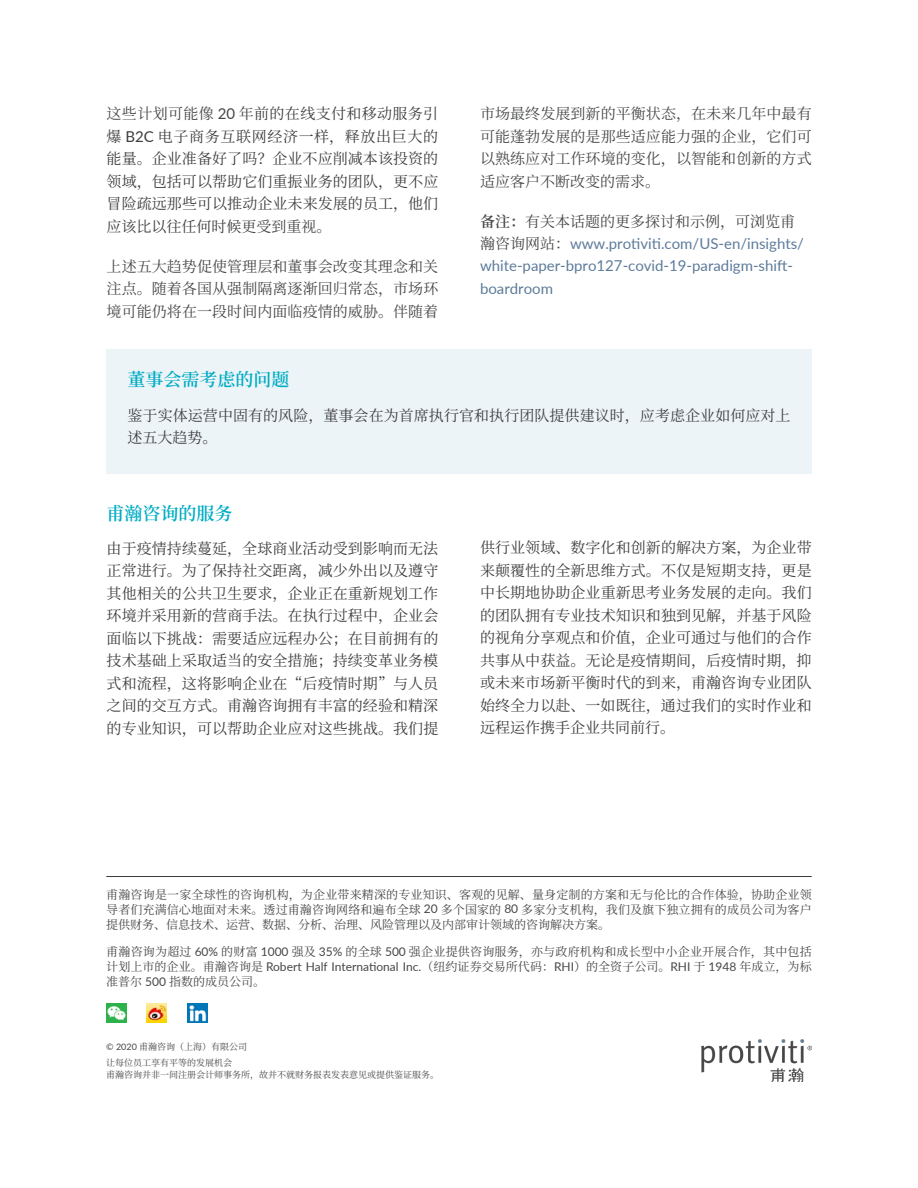
<style>
.page{position:relative;width:918px;height:1188px;background:#fff}
.page>*{position:absolute;margin:0;border:0;box-sizing:border-box;transform-origin:0 0}
.t1{font:600 18px "Source Han Serif SC";color:#00acc4}
.t2{font:15px/22.5px "Source Han Serif SC";letter-spacing:.005em;color:#3c3d3e;text-align:justify}
.t3{font:15px/22.5px "Source Han Serif SC";letter-spacing:.005em;color:#454647;text-align:justify}
.t4{font:15px/22.4px "Lato";color:#5d7b9a}
.t5{font:12px/15px "Source Han Serif SC";letter-spacing:.005em;color:#454647;text-align:justify}
.t6{font:9px/16.2px "Source Han Serif SC";color:#454647}
.s1{color:#454647}
.s2{font-family:"Lato";color:#454647}
.s3{font-family:"Lato"}
.s4{font-family:"Source Han Serif SC";font-weight:600;color:#454647}
.s5{font-family:"Source Han Serif SC";color:#454647}
</style>
<div class="page">
<hr style="left:106px;top:876px;width:706px;height:1px;background:#3c3d3e">
<img style="left:701px;top:1039px;width:111px;height:43px">
<img style="left:187px;top:1003px;width:20px;height:20px">
<img style="left:147px;top:1003px;width:20px;height:20px">
<img style="left:106px;top:1003px;width:20px;height:20px">
<div style="left:106px;top:349px;width:706px;height:125px;background:#edf4f7"></div>
<p class="t2" style="left:107px;top:103px;width:333px"><span class="s1">这些计划可能像</span> <span class="s2">20</span> <span class="s1">年</span>前的在线支付和移动服务引爆 <span class="s3">B2C</span> 电子商务互联网经济一样，释放出巨大的能量。企业准备好了吗？企业不应削减本该投资的领域，包括可以帮助它们重振业务的团队，更不应冒险疏远那些可以推动企业未来发展的员工，他们应该比以往任何时候<span class="s1">更受到重视。</span></p>
<p class="t3" style="left:107px;top:255px;width:333px">上述五大趋势促使管理层和董事会改变其理念和关注点。随着各国从强制隔离逐渐回归常态，市场环境可能仍将在一段时间内面临疫情的威胁。伴随着</p>
<p class="t3" style="left:480px;top:103px;width:333px">市场最终发展到新的平衡状态，在未来几年中最有可能蓬勃发展的是那些适应能力强的企业，它们可以熟练应对工作环境的变化，以智能和创新的方式适应客户不断改变的需求。</p>
<p class="t4" style="left:480px;top:209px;width:326px"><span class="s4">备注：</span><span class="s5">有关本话题的更多探讨和示例，可浏览甫瀚咨询网站：</span>www.protiviti.com/US-en/insights/ white-paper-bpro127-covid-19-paradigm-shift&shy;boardroom</p>
<p class="t1" style="left:128px;top:370px;width:163px">董事会需考虑的问题</p>
<p class="t2" style="left:128px;top:404px;width:665px">鉴于实体运营中固有的风险，董事会在为首席执行官和执行团队提供建议时，应考虑企业如何应对上述五大趋势。</p>
<p class="t1" style="left:107px;top:503px;width:127px">甫瀚咨询的服务</p>
<p class="t2" style="left:107px;top:538px;width:333px">由于疫情持续蔓延，全球商业活动受到影响而无法正常进行。为了保持社交距离，减少外出以及遵守其他相关的公共卫生要求，企业正在重新规划工作环境并采用新的营商手法。在执行过程中，企业会面临以下挑战：需要适应远程办公；在目前拥有的技术基础上采取适当的安全措施；持续变革业务模式和流程，这将影响企业在“后疫情时期”与人员之间的交互方式。甫瀚咨询拥有丰富的经验和精深的专业知识，可以帮助企业应对这些挑战。我们提</p>
<p class="t2" style="left:480px;top:537px;width:333px">供行业领域、数字化和创新的解决方案，为企业带来颠覆性的全新思维方式。不仅是短期支持，更是中长期地协助企业重新思考业务发展的走向。我们的团队拥有专业技术知识和独到见解，并基于风险的视角分享观点和价值，企业可通过与他们的合作共事从中获益。无论是疫情期间，后疫情时期，抑或未来市场新平衡时代的到来，甫瀚咨询专业团队始终全力以赴、一如既往，通过我们的实时作业和远程运作携手企业共同前行。</p>
<p class="t5" style="left:106px;top:887px;width:707px">甫瀚咨询是一家全球性的咨询机构，为企业带来精深的专业知识、客观的见解、量身定制的方案和无与伦比的合作体验，协助企业领导者们充满信心地面对未来。透过甫瀚咨询网络和遍布全球 <span class="s3">20</span> 多个国家的 <span class="s3">80</span> 多家分支机构，我们及旗下独立拥有的成员公司为客户提供财务、信息技术、运营、数据、分析、治理、风险管理以及内部审计领域的咨询解决方案。</p>
<p class="t5" style="left:106px;top:945px;width:707px">甫瀚咨询为超过 <span class="s3">60%</span> 的财富 <span class="s3">1000</span> 强及 <span class="s3">35%</span> 的全球 <span class="s3">500</span> 强企业提供咨询服务，亦与政府机构和成长型中小企业开展合作，其中包括计划上市的企业。甫瀚咨询是 <span class="s3">Robert Half International Inc.</span>（纽约证券交易所代码：<span class="s3">RHI</span>）的全资子公司。<span class="s3">RHI</span> 于 <span class="s3">1948</span> 年成立，为标准普尔 <span class="s3">500</span> 指数的成员公司。</p>
<p class="t6" style="left:106px;top:1039px;width:142px"><span class="s3">© 2020</span> 甫瀚咨询（上海）有限公司让每位员工享有平等的发展机会</p>
<p class="t6" style="left:106px;top:1067px;width:334px">甫瀚咨询并非一间注册会计师事务所，故并不就财务报表发表意见或提供鉴证服务。</p>
</div>
